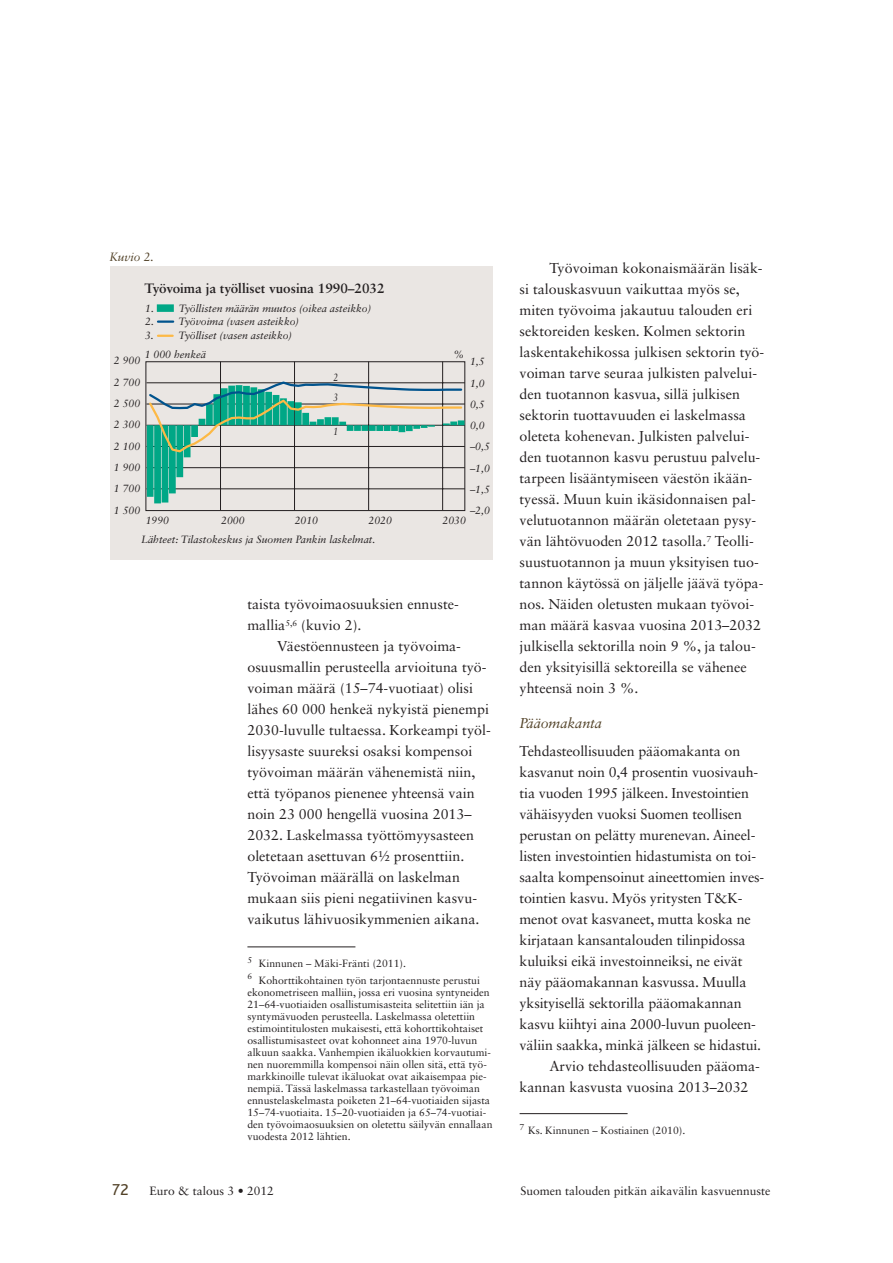
<style>
.page{position:relative;width:893px;height:1263px;background:#fff}
.page>*{position:absolute;margin:0;border:0;box-sizing:border-box;transform-origin:0 0}
.t1{font:16.5px "Bliss";color:#524228}
.leipis_sis{font:14.25px/21px "Sabon LT Std";color:#231f20}
.leipis_eka{font:14.25px/21px "Sabon LT Std";letter-spacing:-.01em;color:#231f20}
.alaviitteet{font:14.25px/21px "Sabon LT Std";color:#231f20}
.otsikko_3_1-rivinen{font:italic 14.25px "Sabon LT Std";letter-spacing:-.005em;color:#524228}
.t2{font:700 13.5px "Sabon LT Std";color:#231f20}
.t3{font:12px "Sabon LT Std";color:#231f20}
.t4{font:italic 12px "Sabon LT Std";color:#524228}
.t5{font:italic 10.65px "Sabon LT Std";color:#231f20;scale:.79 1}
.t6{font:italic 10.65px "Sabon LT Std";color:#231f20;scale:.8 1}
.alaviitteet-2{font:10.5px/12px "Sabon LT Std";color:#231f20}
.t7{font:italic 10.5px/21.3px "Sabon LT Std";color:#231f20;text-align:justify}
.t8{font:italic 10.5px "Sabon LT Std";color:#231f20;scale:.81 1}
</style>
<div class="page">
<hr style="left:247px;top:946px;width:108px;height:1px;background:#231f20">
<hr style="left:520px;top:1113px;width:108px;height:1px;background:#231f20">
<div style="left:110px;top:266px;width:383px;height:294px;background:#eae6e3"></div>
<div style="left:146px;top:361px;width:319px;height:150px;border:1px solid #231f20"></div>
<hr style="left:158px;top:320px;width:15px;height:3px;background:#00538d">
<div style="left:157px;top:304px;width:17px;height:8px;background:#00a786"></div>
<svg style="left:158px;top:335px;width:15px;height:2px"></svg>
<hr style="left:146px;top:489px;width:319px;height:1px;background:#231f20">
<hr style="left:146px;top:467px;width:319px;height:1px;background:#231f20">
<hr style="left:146px;top:446px;width:319px;height:1px;background:#231f20">
<hr style="left:146px;top:425px;width:319px;height:1px;background:#231f20">
<hr style="left:146px;top:404px;width:319px;height:1px;background:#231f20">
<hr style="left:146px;top:383px;width:319px;height:1px;background:#231f20">
<hr style="left:220px;top:362px;width:1px;height:148px;background:#231f20">
<hr style="left:294px;top:362px;width:1px;height:148px;background:#231f20">
<hr style="left:368px;top:362px;width:1px;height:148px;background:#231f20">
<hr style="left:442px;top:362px;width:1px;height:148px;background:#231f20">
<svg style="left:147px;top:380px;width:317px;height:123px"></svg>
<p class="t4" style="left:109px;top:249px;width:46px">Kuvio 2.</p>
<p class="t2" style="left:145px;top:280px;width:241px">Työvoima ja työlliset vuosina 1990–2032</p>
<p class="t7" style="left:145px;top:298px;width:228px">1. Työllisten määrän muutos (oikea asteikko)</p>
<p class="t7" style="left:145px;top:311px;width:156px">2. Työvoima (vasen asteikko)</p>
<p class="t7" style="left:145px;top:325px;width:149px">3. Työlliset (vasen asteikko)</p>
<p class="t7" style="left:145px;top:344px;width:63px">1 000 henkeä</p>
<p class="t7" style="left:454px;top:344px;width:12px">%</p>
<p class="t7" style="left:114px;top:350px;width:28px">2 900<br>2 700<br>2 500<br>2 300<br>2 100<br>1 900<br>1 700<br>1 500</p>
<p class="t7" style="left:470px;top:351px;width:21px;text-align:left">1,5<br>1,0<br>0,5<br>0,0 –0,5 –1,0 –1,5 –2,0</p>
<p class="t6" style="left:333px;top:371px;width:7px">2</p>
<p class="t5" style="left:333px;top:391px;width:7px">3</p>
<p class="t8" style="left:333px;top:425px;width:7px">1</p>
<p class="t7" style="left:146px;top:509px;width:25px">1990</p>
<p class="t7" style="left:221px;top:509px;width:25px">2000</p>
<p class="t7" style="left:295px;top:509px;width:25px">2010</p>
<p class="t7" style="left:369px;top:509px;width:25px">2020</p>
<p class="t7" style="left:442px;top:509px;width:25px">2030</p>
<p class="t7" style="left:141px;top:529px;width:236px">Lähteet: Tilastokeskus ja Suomen Pankin laskelmat.</p>
<p class="alaviitteet" style="left:247px;top:593px;width:213px">taista työvoimaosuuksien ennuste&shy;mallia<sup>5,6</sup> (kuvio 2).</p>
<p class="leipis_sis" style="left:247px;top:635px;width:245px;text-indent:30px">Väestöennusteen ja työvoima&shy;osuusmallin perusteella arvioituna työ&shy;voiman määrä (15–74-vuotiaat) olisi lähes 60 000 henkeä nykyistä pienempi 2030-luvulle tultaessa. Korkeampi työl&shy;lisyysaste suureksi osaksi kompensoi työvoiman määrän vähenemistä niin, että työpanos pienenee yhteensä vain noin 23 000 hengellä vuosina 2013– 2032. Laskelmassa työttömyysasteen oletetaan asettuvan 6½ prosenttiin.<br>Työvoiman määrällä on laskelman mukaan siis pieni negatiivinen kasvu&shy;vaikutus lähivuosikymmenien aikana.</p>
<p class="alaviitteet-2" style="left:247px;top:958px;width:160px"><sup>5</sup> Kinnunen – Mäki-Fränti (2011).</p>
<p class="alaviitteet-2" style="left:247px;top:974px;width:247px"><sup>6</sup> Kohorttikohtainen työn tarjontaennuste perustui ekonometriseen malliin, jossa eri vuosina syntyneiden 21–64-vuotiaiden osallistumisasteita selitettiin iän ja syntymävuoden perusteella. Laskelmassa oletettiin estimointitulosten mukaisesti, että kohorttikohtaiset osallistumisasteet ovat kohonneet aina 1970-luvun alkuun saakka. Vanhempien ikäluokkien korvautumi&shy;nen nuoremmilla kompensoi näin ollen sitä, että työ&shy;markkinoille tulevat ikäluokat ovat aikaisempaa pie&shy;nempiä. Tässä laskelmassa tarkastellaan työvoiman ennustelaskelmasta poiketen 21–64-vuotiaiden sijasta 15–74-vuotiaita. 15–20-vuotiaiden ja 65–74-vuotiai&shy;den työvoimaosuuksien on oletettu säilyvän ennallaan vuodesta 2012 lähtien.</p>
<p class="leipis_sis" style="left:520px;top:257px;width:246px;text-indent:30px">Työvoiman kokonaismäärän lisäk&shy;si talouskasvuun vaikuttaa myös se, miten työvoima jakautuu talouden eri sektoreiden kesken. Kolmen sektorin laskentakehikossa julkisen sektorin työ&shy;voiman tarve seuraa julkisten palvelui&shy;den tuotannon kasvua, sillä julkisen sektorin tuottavuuden ei laskelmassa oleteta kohenevan. Julkisten palvelui&shy;den tuotannon kasvu perustuu palvelu&shy;tarpeen lisääntymiseen väestön ikään&shy;tyessä. Muun kuin ikäsidonnaisen pal&shy;velutuotannon määrän oletetaan pysy&shy;vän lähtövuoden 2012 tasolla.<sup>7</sup> Teolli&shy;suustuotannon ja muun yksityisen tuo&shy;tannon käytössä on jäljelle jäävä työpa&shy;nos. Näiden oletusten mukaan työvoi&shy;man määrä kasvaa vuosina 2013–2032 julkisella sektorilla noin 9 %, ja talou&shy;den yksityisillä sektoreilla se vähenee yhteensä noin 3 %.</p>
<p class="otsikko_3_1-rivinen" style="left:520px;top:715px;width:84px">Pääomakanta</p>
<p class="leipis_eka" style="left:520px;top:740px;width:246px">Tehdasteollisuuden pääomakanta on kasvanut noin 0,4 prosentin vuosivauh&shy;tia vuoden 1995 jälkeen. Investointien vähäisyyden vuoksi Suomen teollisen perustan on pelätty murenevan. Aineel&shy;listen investointien hidastumista on toi&shy;saalta kompensoinut aineettomien inves&shy;tointien kasvu. Myös yritysten T&amp;K&shy;menot ovat kasvaneet, mutta koska ne kirjataan kansantalouden tilinpidossa kuluiksi eikä investoinneiksi, ne eivät näy pääomakannan kasvussa. Muulla yksityisellä sektorilla pääomakannan kasvu kiihtyi aina 2000-luvun puoleen&shy;väliin saakka, minkä jälkeen se hidastui.</p>
<p class="leipis_sis" style="left:520px;top:1055px;width:242px;text-indent:30px">Arvio tehdasteollisuuden pääoma&shy;kannan kasvusta vuosina 2013–2032</p>
<p class="alaviitteet-2" style="left:520px;top:1124px;width:167px"><sup>7</sup> Ks. Kinnunen – Kostiainen (2010).</p>
<p class="t1" style="left:111px;top:1181px;width:19px">72</p>
<p class="t3" style="left:150px;top:1183px;width:126px">Euro &amp; talous 3 • 2012</p>
<p class="t3" style="left:520px;top:1183px;width:252px">Suomen talouden pitkän aikavälin kasvuennuste</p>
</div>
